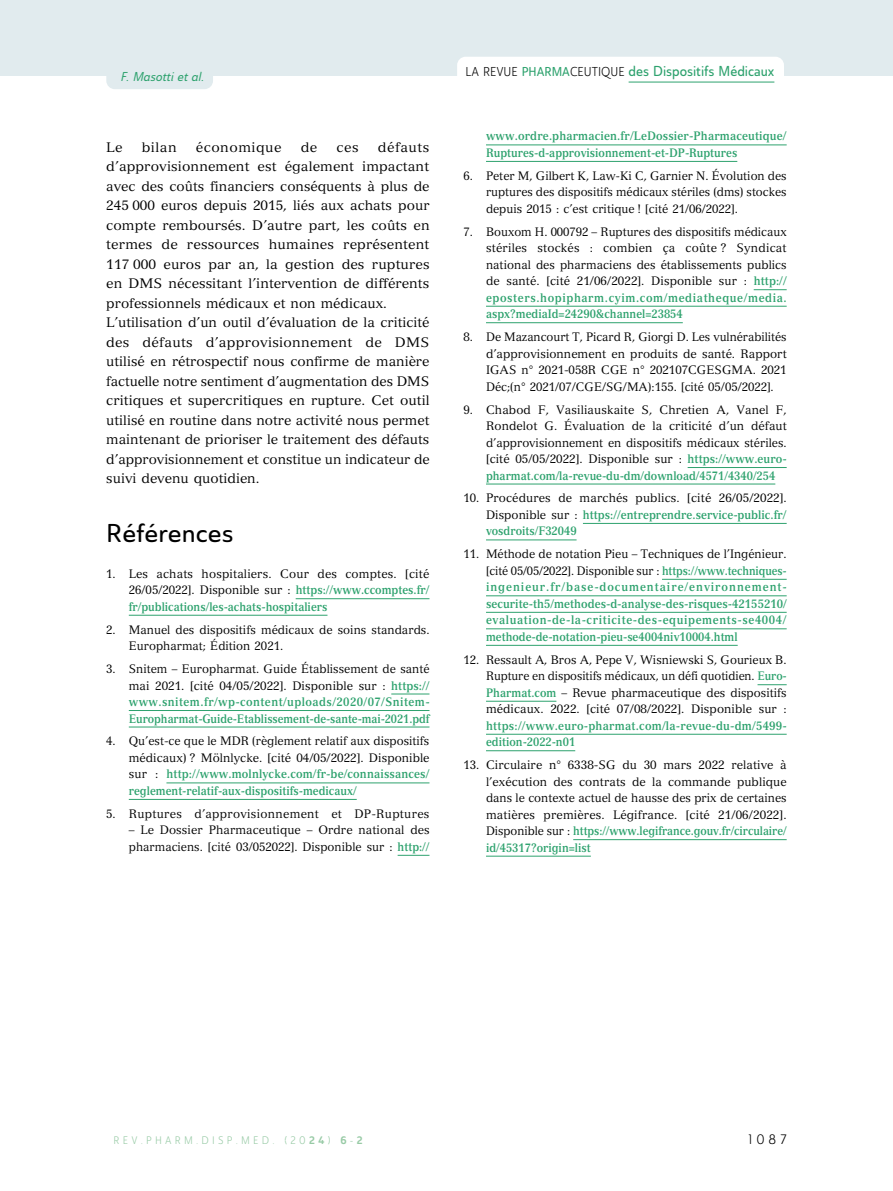
<style>
.page{position:relative;width:893px;height:1191px;background:#fff}
.page>*{position:absolute;margin:0;border:0;box-sizing:border-box;transform-origin:0 0}
.T4__I__ss_num{font:25.5px "Ainslie Sans Nor Med";color:#000}
.t1{font:14.25px "Ainslie Sans Con Med";color:#2ea26e}
.TEXTE_Courant{font:13.5px/19.5px "Versailles LT Std";color:#000;text-align:justify}
.TEXTE_Courant-2{font:13.5px "Versailles LT Std";letter-spacing:.035em;color:#000}
.t2{font:13.5px "Ainslie Sans Con Boo";color:#000}
.t3{font:12.75px "Ainslie Sans Con Med It";color:#2ea26e}
.t4{font:12px/16.5px "Versailles LT Std";letter-spacing:.005em;color:#000;text-align:justify;scale:.95 1}
.t5{font:700 12px/16.5px "Versailles LT Std";color:#2ea26e;text-align:justify;scale:.83 1}
.t6{font:700 12px/16.5px "Versailles LT Std";color:#2ea26e;text-align:justify;scale:.87 1}
.t7{font:12px/16.5px "Versailles LT Std";letter-spacing:.005em;color:#000}
.t8{font:12px "Versailles LT Std";letter-spacing:.025em;color:#000;scale:.95 1}
.t9{font:10.8px "Ainslie Sans Con Boo";letter-spacing:.3em;color:#97caa5}
.s1{font-weight:700;color:#2ea26e}
.s2{font-weight:400;color:#000}
.s3{font-family:"Ainslie Sans Con Boo";font-size:12.75px;color:#000}
.s4{font-size:12.75px}
.s5{font-family:"Ainslie Sans Con Bol"}
</style>
<div class="page">
<div style="left:0;top:0;width:893px;height:76px;background:#e1ebee"></div>
<div style="left:457px;top:57px;width:327px;height:35px;background:#fff;border-radius:9px"></div>
<hr style="left:629px;top:82px;width:145px;height:1px;background:#2ea26e">
<div style="left:106px;top:54px;width:107px;height:35px;background:#e1ebee;border-radius:9px"></div>
<hr style="left:296px;top:598px;width:133px;height:1px;background:#2ea26e">
<hr style="left:129px;top:615px;width:198px;height:1px;background:#2ea26e">
<hr style="left:391px;top:693px;width:38px;height:1px;background:#2ea26e">
<hr style="left:129px;top:710px;width:300px;height:1px;background:#2ea26e">
<hr style="left:129px;top:726px;width:300px;height:1px;background:#2ea26e">
<hr style="left:166px;top:782px;width:263px;height:1px;background:#2ea26e">
<hr style="left:129px;top:799px;width:228px;height:1px;background:#2ea26e">
<hr style="left:398px;top:855px;width:31px;height:1px;background:#2ea26e">
<hr style="left:486px;top:145px;width:301px;height:1px;background:#2ea26e">
<hr style="left:486px;top:161px;width:251px;height:1px;background:#2ea26e">
<hr style="left:754px;top:289px;width:33px;height:1px;background:#2ea26e">
<hr style="left:486px;top:306px;width:301px;height:1px;background:#2ea26e">
<hr style="left:486px;top:322px;width:197px;height:1px;background:#2ea26e">
<hr style="left:688px;top:467px;width:99px;height:1px;background:#2ea26e">
<hr style="left:486px;top:484px;width:289px;height:1px;background:#2ea26e">
<hr style="left:583px;top:523px;width:204px;height:1px;background:#2ea26e">
<hr style="left:486px;top:539px;width:91px;height:1px;background:#2ea26e">
<hr style="left:662px;top:579px;width:125px;height:1px;background:#2ea26e">
<hr style="left:486px;top:595px;width:301px;height:1px;background:#2ea26e">
<hr style="left:486px;top:612px;width:301px;height:1px;background:#2ea26e">
<hr style="left:486px;top:628px;width:301px;height:1px;background:#2ea26e">
<hr style="left:486px;top:645px;width:252px;height:1px;background:#2ea26e">
<hr style="left:757px;top:684px;width:30px;height:1px;background:#2ea26e">
<hr style="left:486px;top:701px;width:70px;height:1px;background:#2ea26e">
<hr style="left:486px;top:734px;width:301px;height:1px;background:#2ea26e">
<hr style="left:486px;top:750px;width:89px;height:1px;background:#2ea26e">
<hr style="left:573px;top:839px;width:214px;height:1px;background:#2ea26e">
<hr style="left:486px;top:856px;width:105px;height:1px;background:#2ea26e">
<p class="t3" style="left:121px;top:68px;width:85px">F. Masotti et al.</p>
<p class="TEXTE_Courant" style="left:106px;top:137px;width:325px;text-indent:272px">défauts d’approvisionnement est également impactant avec des coûts financiers conséquents à plus de 245 000 euros depuis 2015, liés aux achats pour compte remboursés. D’autre part, les coûts en termes de ressources humaines représentent 117 000 euros par an, la gestion des ruptures en DMS nécessitant l’intervention de différents professionnels médicaux et non médicaux.</p>
<p class="TEXTE_Courant" style="left:106px;top:313px;width:325px">L’utilisation d’un outil d’évaluation de la criticité des défauts d’approvisionnement de DMS utilisé en rétrospectif nous confirme de manière factuelle notre sentiment d’augmentation des DMS critiques et supercritiques en rupture. Cet outil utilisé en routine dans notre activité nous permet maintenant de prioriser le traitement des défauts d’approvisionnement et constitue un indicateur de suivi devenu quotidien.</p>
<p class="T4__I__ss_num" style="left:106px;top:517px;width:129px">Références</p>
<p class="t4" style="left:129px;top:565px;width:318px;text-indent:-23px">1. Les achats hospitaliers. Cour des comptes. [cité 26/05/2022]. Disponible sur : <span class="s1">https://www.ccomptes.fr/ fr/publications/les-achats-hospitaliers</span></p>
<p class="t4" style="left:129px;top:621px;width:318px;text-indent:-23px">2. Manuel des dispositifs médicaux de soins standards.<br>Europharmat; Édition 2021.</p>
<p class="t6" style="left:129px;top:660px;width:347px;text-indent:-23px"><span class="s2">3. Snitem – Europharmat. Guide Établissement de santé mai 2021. [cité 04/05/2022]. Disponible sur :</span> https:// www.snitem.fr/wp-content/uploads/2020/07/Snitem-Europharmat-Guide-Etablissement-de-sante-mai-2021.pdf</p>
<p class="t4" style="left:129px;top:733px;width:318px;text-indent:-23px">4. Qu’est-ce que le MDR (règlement relatif aux dispositifs médicaux) ? Mölnlycke. [cité 04/05/2022]. Disponible sur : <span class="s1">http://www.molnlycke.com/fr-be/connaissances/ reglement-relatif-aux-dispositifs-medicaux/</span></p>
<p class="t8" style="left:106px;top:806px;width:342px">5. Ruptures d’approvisionnement et DP-Ruptures</p>
<p class="t7" style="left:129px;top:822px;width:302px">– Le Dossier Pharmaceutique – Ordre national des pharmaciens. [cité 03/052022]. Disponible sur : <span class="s1">http://</span></p>
<p class="TEXTE_Courant" style="left:106px;top:137px;width:18px">Le</p>
<p class="TEXTE_Courant" style="left:142px;top:137px;width:36px">bilan</p>
<p class="TEXTE_Courant-2" style="left:196px;top:139px;width:87px">économique</p>
<p class="TEXTE_Courant" style="left:301px;top:137px;width:18px">de</p>
<p class="TEXTE_Courant" style="left:337px;top:137px;width:24px">ces</p>
<p class="t1" style="left:466px;top:62px;width:310px"><span class="s3">LA REVUE</span> <span class="s4">PHARMA</span><span class="s3">CEUTIQUE</span> des Dispositifs Médicaux</p>
<p class="t6" style="left:486px;top:128px;width:347px">www.ordre.pharmacien.fr/LeDossier-Pharmaceutique/<br>Ruptures-d-approvisionnement-et-DP-Ruptures</p>
<p class="t4" style="left:486px;top:167px;width:318px;text-indent:-23px">6. Peter M, Gilbert K, Law-Ki C, Garnier N. Évolution des ruptures des dispositifs médicaux stériles (dms) stockes depuis 2015 : c’est critique ! [cité 21/06/2022].</p>
<p class="t4" style="left:486px;top:223px;width:318px;text-indent:-23px">7. Bouxom H. 000792 – Ruptures des dispositifs médicaux stériles stockés : combien ça coûte ? Syndicat national des pharmaciens des établissements publics de santé. [cité 21/06/2022]. Disponible sur : <span class="s1">http:// eposters.hopipharm.cyim.com/mediatheque/media. aspx?mediaId=24290&amp;channel=23854</span></p>
<p class="t4" style="left:486px;top:329px;width:318px;text-indent:-23px">8. De Mazancourt T, Picard R, Giorgi D. Les vulnérabilités d’approvisionnement en produits de santé. Rapport IGAS n° 2021‑058R CGE n° 202107CGESGMA. 2021<br>Déc;(n° 2021/07/CGE/SG/MA):155. [cité 05/05/2022].</p>
<p class="t4" style="left:486px;top:401px;width:318px;text-indent:-23px">9. Chabod F, Vasiliauskaite S, Chretien A, Vanel F, Rondelot G. Évaluation de la criticité d’un défaut d’approvisionnement en dispositifs médicaux stériles. [cité 05/05/2022]. Disponible sur : <span class="s1">https://www.euro&shy;pharmat.com/la-revue-du-dm/download/4571/4340/254</span></p>
<p class="t4" style="left:486px;top:490px;width:318px;text-indent:-23px">10. Procédures de marchés publics. [cité 26/05/2022].<br>Disponible sur : <span class="s1">https://entreprendre.service-public.fr/ vosdroits/F32049</span></p>
<p class="t5" style="left:486px;top:546px;width:364px;text-indent:-23px"><span class="s2">11. Méthode de notation Pieu – Techniques de l’Ingénieur. [cité 05/05/2022]. Disponible sur :</span> https://www.techniques&shy;ingenieur.fr/base-documentaire/environnement&shy;securite-th5/methodes-d-analyse-des-risques-42155210/ evaluation-de-la-criticite-des-equipements-se4004/ methode-de-notation-pieu-se4004niv10004.html</p>
<p class="t4" style="left:486px;top:651px;width:318px;text-indent:-23px">12. Ressault A, Bros A, Pepe V, Wisniewski S, Gourieux B.<br>Rupture en dispositifs médicaux, un défi quotidien. <span class="s1">Euro-Pharmat.com</span> – Revue pharmaceutique des dispositifs médicaux. 2022. [cité 07/08/2022]. Disponible sur : <span class="s1">https://www.euro-pharmat.com/la-revue-du-dm/5499- edition-2022-n01</span></p>
<p class="t4" style="left:486px;top:756px;width:318px;text-indent:-23px">13. Circulaire n° 6338-SG du 30 mars 2022 relative à l’exécution des contrats de la commande publique dans le contexte actuel de hausse des prix de certaines matières premières. Légifrance. [cité 21/06/2022].<br>Disponible sur : <span class="s1">https://www.legifrance.gouv.fr/circulaire/ id/45317?origin=list</span></p>
<p class="t9" style="left:114px;top:1134px;width:251px">REV.PHARM.DISP.MED. (20<span class="s5">24</span>) <span class="s5">6</span>-<span class="s5">2</span></p>
<p class="t2" style="left:748px;top:1130px;width:40px">1087</p>
</div>
